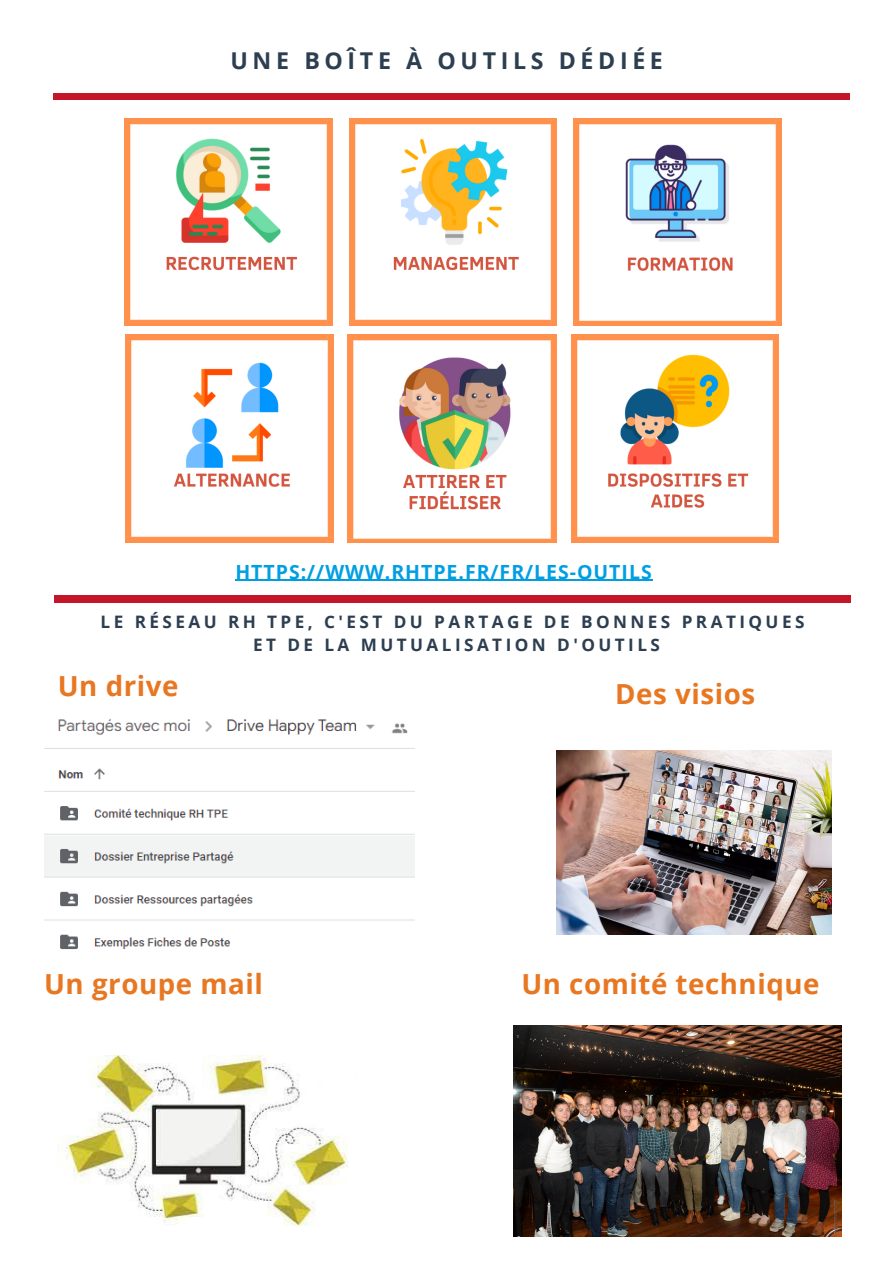
<style>
.page{position:relative;width:893px;height:1264px;background:#fff}
.page>*{position:absolute;margin:0;border:0;box-sizing:border-box;transform-origin:0 0}
.t1{font:700 27.6px "Open Sans";letter-spacing:.02em;color:#e87722}
.t2{font:700 23.1px "Open Sans";letter-spacing:.2em;color:#2c3e50}
.t3{font:700 19.5px "Open Sans";letter-spacing:.05em;color:#009fe3}
.t4{font:700 17.1px "Open Sans";letter-spacing:.2em;color:#2c3e50}
</style>
<div class="page">
<div style="left:53px;top:93px;width:796px;height:7px;background:#c51629"></div>
<img style="left:125px;top:118px;width:207px;height:207px">
<img style="left:349px;top:118px;width:207px;height:207px">
<img style="left:573px;top:118px;width:208px;height:207px">
<img style="left:126px;top:335px;width:207px;height:207px">
<img style="left:571px;top:335px;width:207px;height:207px">
<img style="left:347px;top:335px;width:209px;height:207px">
<div style="left:54px;top:595px;width:796px;height:7px;background:#c51629"></div>
<img style="left:44px;top:719px;width:370px;height:230px">
<img style="left:556px;top:750px;width:275px;height:184px">
<img style="left:58px;top:1055px;width:290px;height:170px">
<img style="left:513px;top:1025px;width:328px;height:211px">
<hr style="left:235px;top:579px;width:417px;height:2px;background:#009fe3">
<p class="t2" style="left:230px;top:45px;width:434px">UNE BOÎTE À OUTILS DÉDIÉE</p>
<p class="t3" style="left:235px;top:557px;width:418px">HTTPS://WWW.RHTPE.FR/FR/LES-OUTILS</p>
<h1 class="t4" style="left:101px;top:609px;width:705px">LE RÉSEAU RH TPE, C'EST DU PARTAGE DE BONNES PRATIQUES</h1>
<p class="t4" style="left:253px;top:633px;width:408px">ET DE LA MUTUALISATION D'OUTILS</p>
<h1 class="t1" style="left:58px;top:666px;width:122px">Un drive</h1>
<p class="t1" style="left:615px;top:674px;width:141px">Des visios</p>
<h1 class="t1" style="left:44px;top:964px;width:220px">Un groupe mail</h1>
<h1 class="t1" style="left:521px;top:964px;width:299px">Un comité technique</h1>
</div>
